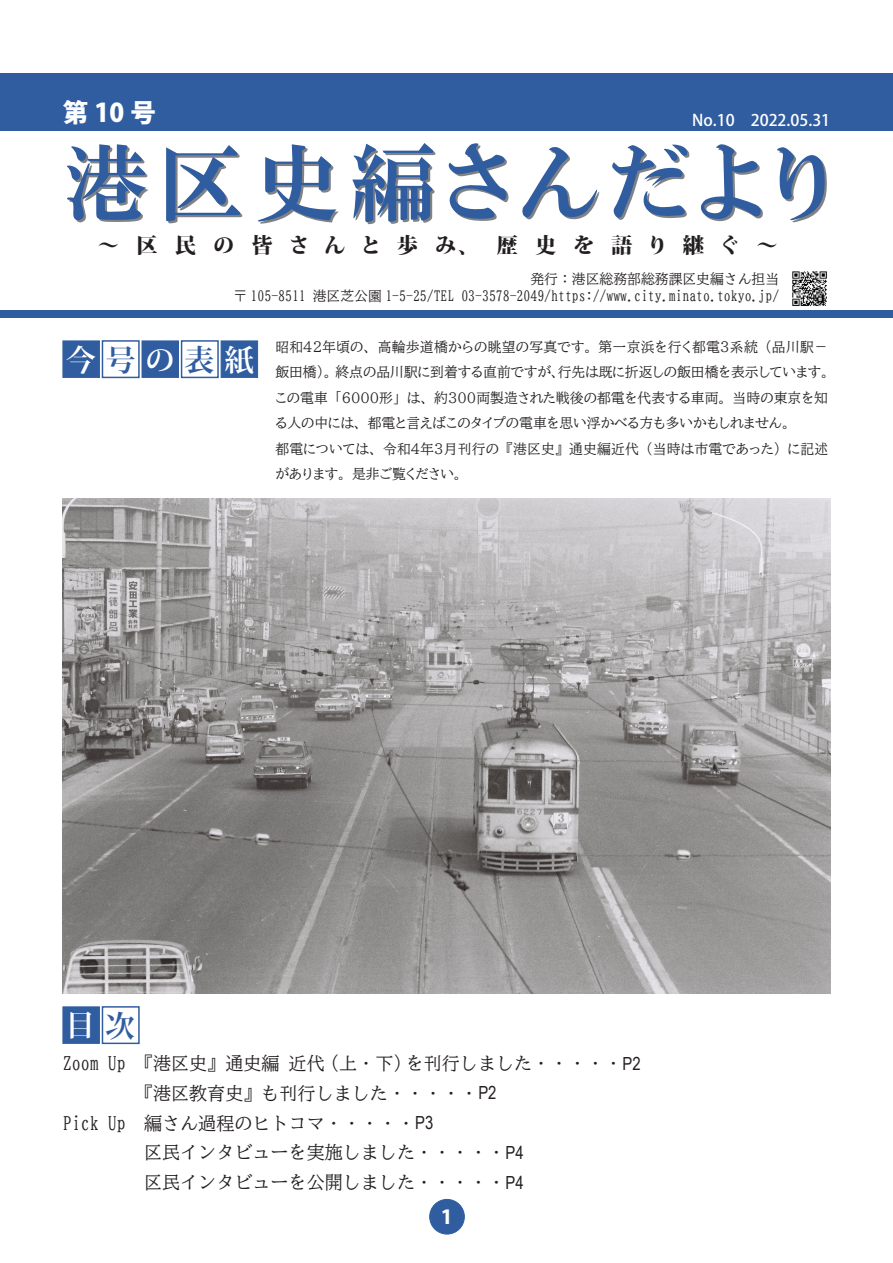
<style>
.page{position:relative;width:893px;height:1263px;background:#fff}
.page>*{position:absolute;margin:0;border:0;box-sizing:border-box;transform-origin:0 0}
.t1{font:85.05px "HGP Mincho E";letter-spacing:.125em;color:#2f5da0}
.t2{font:700 29.7px "Koz Min Pro";letter-spacing:.33em;color:#fff}
.t3{font:800 25.5px "Koz Go Pro";color:#fff}
.t4{font:800 21.3px "Koz Min Pro";letter-spacing:.76em;color:#231f20}
.t5{font:800 19.2px "Koz Go Pro";color:#fff}
.t6{font:18px "BIZ UD Mincho Medium";color:#231f20}
.t7{font:500 15.9px "Koz Go Pro";color:#fff}
.t8{font:13.8px/25.5px "BIZ UDP Mincho Medium";color:#231f20}
.t9{font:13.8px/17px "BIZ UD Mincho Medium";color:#231f20;text-align:right}
.s1{color:#2f5da0}
.s2{color:#305ca0}
.s3{font-family:"Arial Narrow"}
</style>
<div class="page">
<div style="left:430px;top:1199px;width:34px;height:35px;background:#2f5da0;border-radius:50%"></div>
<div style="left:429px;top:1199px;width:36px;height:35px;border:1px solid #2f5da0;border-radius:50%"></div>
<div style="left:0;top:310px;width:893px;height:8px;background:#2f5da0"></div>
<div style="left:0;top:73px;width:893px;height:57px;background:#2f5da0"></div>
<div style="left:63px;top:341px;width:37px;height:37px;background:#2f5da0;border:1px solid #2f5da0"></div>
<div style="left:102px;top:340px;width:38px;height:38px;background:#fff;border:1px solid #2f5da0"></div>
<div style="left:142px;top:341px;width:37px;height:37px;background:#2f5da0"></div>
<div style="left:181px;top:340px;width:38px;height:38px;background:#fff;border:1px solid #2f5da0"></div>
<div style="left:221px;top:341px;width:37px;height:37px;background:#2f5da0"></div>
<div style="left:63px;top:1007px;width:37px;height:36px;background:#2f5da0;border:1px solid #2f5da0"></div>
<div style="left:102px;top:1006px;width:38px;height:38px;background:#fff;border:1px solid #2f5da0"></div>
<img style="left:792px;top:271px;width:35px;height:35px">
<img style="left:63px;top:498px;width:767px;height:495px">
<h3 class="t3" style="left:63px;top:96px;width:95px">第10号</h3>
<p class="t7" style="left:692px;top:110px;width:139px">No.10　2022.05.31</p>
<h1 class="t1" style="left:63px;top:140px;width:769px">港区史編さんだより</h1>
<h3 class="t4" style="left:98px;top:229px;width:681px">～区民の皆さんと歩み、歴史を語り継ぐ～</h3>
<p class="t9" style="left:233px;top:271px;width:547px">発行：港区総務部総務課区史編さん担当<br>〒 105-8511 港区芝公園 1-5-25/TEL 03-3578-2049/https://www.city.minato.tokyo.jp/</p>
<h2 class="t2" style="left:66px;top:339px;width:189px">今<span class="s1">号</span>の<span class="s1">表</span>紙</h2>
<p class="t8" style="left:275px;top:334px;width:556px">昭和42年頃の、高輪歩道橋からの眺望の写真です。第一京浜を行く都電３系統（品川駅－飯田橋）。終点の品川駅に到着する直前ですが、行先は既に折返しの飯田橋を表示しています。この電車「6000形」は、約300両製造された戦後の都電を代表する車両。当時の東京を知る人の中には、都電と言えばこのタイプの電車を思い浮かべる方も多いかもしれません。<br>都電については、令和4年３月刊行の『港区史』通史編近代（当時は市電であった）に記述があります。是非ご覧ください。</p>
<h2 class="t2" style="left:66px;top:1003px;width:71px">目<span class="s2">次</span></h2>
<h3 class="t6" style="left:63px;top:1054px;width:579px">Zoom Up 『港区史』通史編 近代（上・下）を刊行しました・・・・・<span class="s3">P2</span></h3>
<h3 class="t6" style="left:135px;top:1084px;width:363px">『港区教育史』も刊行しました・・・・・<span class="s3">P2</span></h3>
<h3 class="t6" style="left:63px;top:1114px;width:372px">Pick Up　編さん過程のヒトコマ・・・・・<span class="s3">P3</span></h3>
<h3 class="t6" style="left:63px;top:1143px;width:462px">　　　　 区民インタビューを実施しました・・・・・<span class="s3">P4</span></h3>
<h3 class="t6" style="left:144px;top:1173px;width:381px">区民インタビューを公開しました・・・・・<span class="s3">P4</span></h3>
<h3 class="t5" style="left:441px;top:1205px;width:13px">1</h3>
</div>
